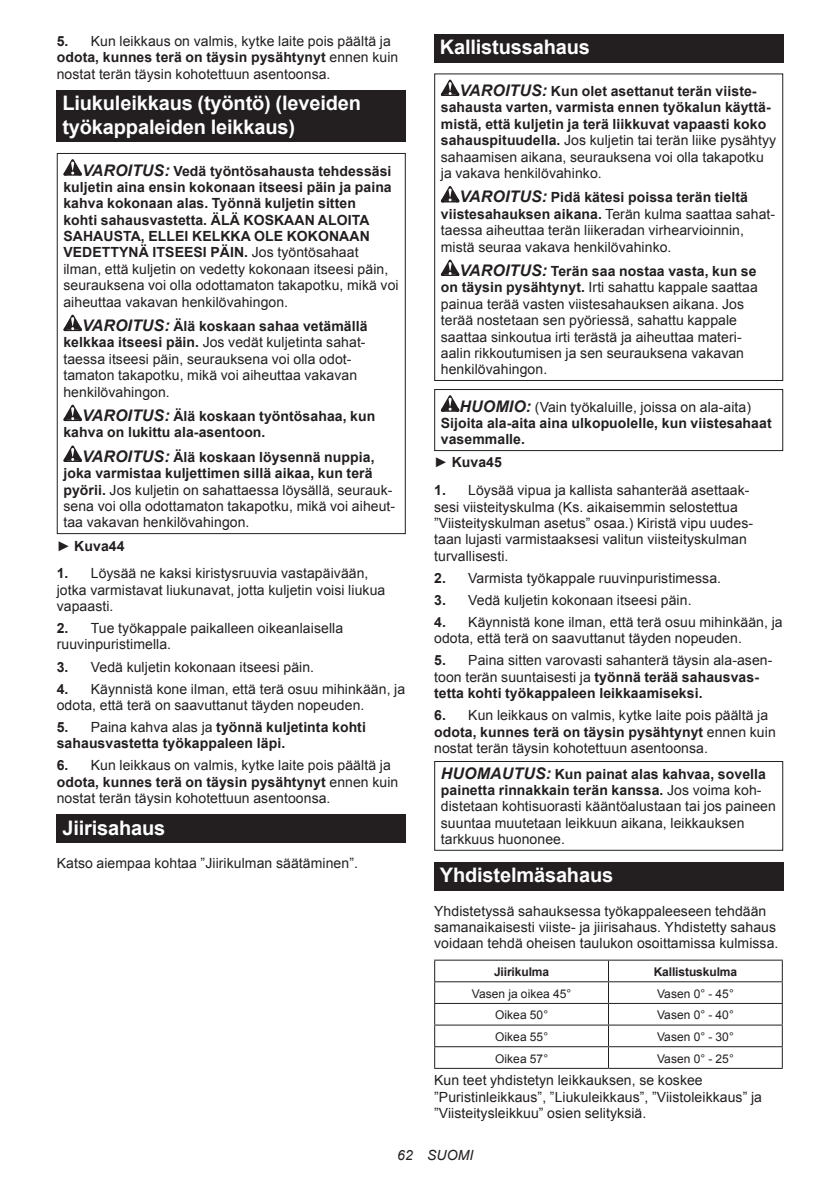
<style>
.page{position:relative;width:840px;height:1191px;background:#fff}
.page>*{position:absolute;margin:0;border:0;box-sizing:border-box;transform-origin:0 0}
.t1{font:700 20px/23.4px "Arial";letter-spacing:-.01em;color:#fff}
.t2{font:14px/16.4px "Arial";letter-spacing:.005em;color:#231f20}
.t3{font:700 14px/16.4px "Arial";letter-spacing:.005em;color:#231f20}
.t4{font:italic 14px "Arial";letter-spacing:.005em;color:#231f20}
.t5{font:12px "Arial";letter-spacing:.005em;color:#231f20}
.t6{font:700 12px "Arial";letter-spacing:-.01em;color:#231f20}
.s1{font-weight:700}
.s2{font-style:italic;font-size:16px}
.s3{font-weight:400}
.s4{font-weight:700;font-style:italic;font-size:16px}
</style>
<div class="page">
<div style="left:57px;top:90px;width:348px;height:52px;background:#231f20"></div>
<svg style="left:63px;top:159px;width:19px;height:17px"></svg>
<svg style="left:63px;top:315px;width:19px;height:16px"></svg>
<svg style="left:63px;top:405px;width:19px;height:16px"></svg>
<svg style="left:63px;top:445px;width:19px;height:17px"></svg>
<div style="left:57px;top:153px;width:348px;height:381px;border:1px solid #231f20"></div>
<div style="left:57px;top:814px;width:348px;height:29px;background:#231f20"></div>
<div style="left:434px;top:34px;width:348px;height:29px;background:#231f20"></div>
<svg style="left:440px;top:80px;width:19px;height:16px"></svg>
<svg style="left:440px;top:186px;width:19px;height:16px"></svg>
<svg style="left:440px;top:260px;width:19px;height:16px"></svg>
<div style="left:434px;top:73px;width:348px;height:308px;border:1px solid #231f20"></div>
<svg style="left:440px;top:395px;width:19px;height:16px"></svg>
<div style="left:434px;top:389px;width:348px;height:62px;border:1px solid #231f20"></div>
<div style="left:434px;top:761px;width:348px;height:89px;border:1px solid #231f20"></div>
<div style="left:434px;top:862px;width:348px;height:28px;background:#231f20"></div>
<hr style="left:434px;top:959px;width:174px;height:1px;background:#231f20">
<hr style="left:608px;top:959px;width:174px;height:1px;background:#231f20">
<hr style="left:434px;top:981px;width:174px;height:1px;background:#231f20">
<hr style="left:608px;top:981px;width:174px;height:1px;background:#231f20">
<hr style="left:434px;top:1003px;width:174px;height:1px;background:#231f20">
<hr style="left:608px;top:1003px;width:174px;height:1px;background:#231f20">
<hr style="left:434px;top:1024px;width:174px;height:1px;background:#231f20">
<hr style="left:608px;top:1024px;width:174px;height:1px;background:#231f20">
<hr style="left:434px;top:1046px;width:174px;height:1px;background:#231f20">
<svg style="left:434px;top:960px;width:1px;height:107px"></svg>
<hr style="left:608px;top:1046px;width:174px;height:1px;background:#231f20">
<svg style="left:781px;top:960px;width:1px;height:107px"></svg>
<hr style="left:434px;top:1067px;width:174px;height:1px;background:#231f20">
<hr style="left:608px;top:1067px;width:174px;height:1px;background:#231f20">
<p class="t2" style="left:57px;top:33px;width:343px"><span class="s1">5.</span> Kun leikkaus on valmis, kytke laite pois päältä ja <span class="s1">odota, kunnes terä on täysin pysähtynyt</span> ennen kuin nostat terän täysin kohotettuun asentoonsa.</p>
<h1 class="t1" style="left:62px;top:93px;width:300px">Liukuleikkaus (työntö) (leveiden työkappaleiden leikkaus)</h1>
<p class="t3" style="left:63px;top:164px;width:336px;text-indent:19px"><span class="s2">VAROITUS:</span> Vedä työntösahausta tehdessäsi kuljetin aina ensin kokonaan itseesi päin ja paina kahva kokonaan alas. Työnnä kuljetin sitten<br>kohti sahausvastetta. ÄLÄ KOSKAAN ALOITA SAHAUSTA, ELLEI KELKKA OLE KOKONAAN VEDETTYNÄ ITSEESI PÄIN. <span class="s3">Jos työntösahaat ilman, että kuljetin on vedetty kokonaan itseesi päin, seurauksena voi olla odottamaton takapotku, mikä voi aiheuttaa vakavan henkilövahingon.</span></p>
<p class="t2" style="left:63px;top:318px;width:305px;text-indent:19px"><span class="s4">VAROITUS:</span> <span class="s1">Älä koskaan sahaa vetämällä kelkkaa itseesi päin.</span> Jos vedät kuljetinta sahat&shy;taessa itseesi päin, seurauksena voi olla odot&shy;tamaton takapotku, mikä voi aiheuttaa vakavan henkilövahingon.</p>
<p class="t3" style="left:63px;top:409px;width:313px;text-indent:19px"><span class="s2">VAROITUS:</span> Älä koskaan työntösahaa, kun kahva on lukittu ala-asentoon.</p>
<p class="t2" style="left:63px;top:449px;width:333px;text-indent:19px"><span class="s4">VAROITUS:</span> <span class="s1">Älä koskaan löysennä nuppia, joka varmistaa kuljettimen sillä aikaa, kun terä pyörii.</span> Jos kuljetin on sahattaessa löysällä, seurauk&shy;sena voi olla odottamaton takapotku, mikä voi aiheut&shy;taa vakavan henkilövahingon.</p>
<p class="t3" style="left:57px;top:538px;width:69px"><span class="s3">►</span> Kuva44</p>
<p class="t2" style="left:57px;top:566px;width:330px"><span class="s1">1.</span> Löysää ne kaksi kiristysruuvia vastapäivään, jotka varmistavat liukunavat, jotta kuljetin voisi liukua vapaasti.</p>
<p class="t2" style="left:57px;top:621px;width:288px"><span class="s1">2.</span> Tue työkappale paikalleen oikeanlaisella ruuvinpuristimella.</p>
<p class="t2" style="left:57px;top:658px;width:259px"><span class="s1">3.</span> Vedä kuljetin kokonaan itseesi päin.</p>
<p class="t2" style="left:57px;top:680px;width:350px"><span class="s1">4.</span> Käynnistä kone ilman, että terä osuu mihinkään, ja odota, että terä on saavuttanut täyden nopeuden.</p>
<p class="t3" style="left:57px;top:720px;width:310px">5. <span class="s3">Paina kahva alas ja</span> työnnä kuljetinta kohti sahausvastetta työkappaleen läpi.</p>
<p class="t2" style="left:57px;top:757px;width:343px"><span class="s1">6.</span> Kun leikkaus on valmis, kytke laite pois päältä ja <span class="s1">odota, kunnes terä on täysin pysähtynyt</span> ennen kuin nostat terän täysin kohotettuun asentoonsa.</p>
<h1 class="t1" style="left:62px;top:817px;width:104px">Jiirisahaus</h1>
<p class="t2" style="left:57px;top:855px;width:302px">Katso aiempaa kohtaa ”Jiirikulman säätäminen”.</p>
<h1 class="t1" style="left:439px;top:37px;width:151px">Kallistussahaus</h1>
<p class="t3" style="left:440px;top:84px;width:336px;text-indent:19px"><span class="s2">VAROITUS:</span> Kun olet asettanut terän viiste&shy;sahausta varten, varmista ennen työkalun käyttä&shy;mistä, että kuljetin ja terä liikkuvat vapaasti koko sahauspituudella. <span class="s3">Jos kuljetin tai terän liike pysähtyy sahaamisen aikana, seurauksena voi olla takapotku ja vakava henkilövahinko.</span></p>
<p class="t2" style="left:440px;top:190px;width:335px;text-indent:19px"><span class="s4">VAROITUS:</span> <span class="s1">Pidä kätesi poissa terän tieltä viistesahauksen aikana.</span> Terän kulma saattaa sahat&shy;taessa aiheuttaa terän liikeradan virhearvioinnin, mistä seuraa vakava henkilövahinko.</p>
<p class="t2" style="left:440px;top:264px;width:318px;text-indent:19px"><span class="s4">VAROITUS:</span> <span class="s1">Terän saa nostaa vasta, kun se on täysin pysähtynyt.</span> Irti sahattu kappale saattaa painua terää vasten viistesahauksen aikana. Jos terää nostetaan sen pyöriessä, sahattu kappale saattaa sinkoutua irti terästä ja aiheuttaa materi&shy;aalin rikkoutumisen ja sen seurauksena vakavan henkilövahingon.</p>
<p class="t3" style="left:440px;top:400px;width:332px;text-indent:19px"><span class="s2">HUOMIO:</span> <span class="s3">(Vain työkaluille, joissa on ala-aita)<br></span>Sijoita ala-aita aina ulkopuolelle, kun viistesahaat vasemmalle.</p>
<p class="t3" style="left:434px;top:455px;width:69px"><span class="s3">►</span> Kuva45</p>
<p class="t2" style="left:434px;top:482px;width:320px"><span class="s1">1.</span> Löysää vipua ja kallista sahanterää asettaak&shy;sesi viisteityskulma (Ks. aikaisemmin selostettua ”Viisteityskulman asetus” osaa.) Kiristä vipu uudes&shy;taan lujasti varmistaaksesi valitun viisteityskulman turvallisesti.</p>
<p class="t2" style="left:434px;top:571px;width:288px"><span class="s1">2.</span> Varmista työkappale ruuvinpuristimessa.</p>
<p class="t2" style="left:434px;top:592px;width:259px"><span class="s1">3.</span> Vedä kuljetin kokonaan itseesi päin.</p>
<p class="t2" style="left:434px;top:614px;width:350px"><span class="s1">4.</span> Käynnistä kone ilman, että terä osuu mihinkään, ja odota, että terä on saavuttanut täyden nopeuden.</p>
<p class="t2" style="left:434px;top:652px;width:339px"><span class="s1">5.</span> Paina sitten varovasti sahanterä täysin ala-asen&shy;toon terän suuntaisesti ja <span class="s1">työnnä terää sahausvas&shy;tetta kohti työkappaleen leikkaamiseksi.</span></p>
<p class="t2" style="left:434px;top:707px;width:343px"><span class="s1">6.</span> Kun leikkaus on valmis, kytke laite pois päältä ja <span class="s1">odota, kunnes terä on täysin pysähtynyt</span> ennen kuin nostat terän täysin kohotettuun asentoonsa.</p>
<p class="t2" style="left:440px;top:766px;width:336px"><span class="s4">HUOMAUTUS:</span> <span class="s1">Kun painat alas kahvaa, sovella painetta rinnakkain terän kanssa.</span> Jos voima koh&shy;distetaan kohtisuorasti kääntöalustaan tai jos paineen suuntaa muutetaan leikkuun aikana, leikkauksen tarkkuus huononee.</p>
<h1 class="t1" style="left:439px;top:865px;width:175px">Yhdistelmäsahaus</h1>
<p class="t2" style="left:434px;top:903px;width:345px">Yhdistetyssä sahauksessa työkappaleeseen tehdään samanaikaisesti viiste- ja jiirisahaus. Yhdistetty sahaus voidaan tehdä oheisen taulukon osoittamissa kulmissa.</p>
<p class="t6" style="left:493px;top:967px;width:57px">Jiirikulma</p>
<p class="t6" style="left:653px;top:967px;width:85px">Kallistuskulma</p>
<p class="t5" style="left:471px;top:985px;width:101px">Vasen ja oikea 45°</p>
<p class="t5" style="left:656px;top:989px;width:78px">Vasen 0° - 45°</p>
<p class="t5" style="left:495px;top:1010px;width:55px">Oikea 50°</p>
<p class="t5" style="left:656px;top:1010px;width:78px">Vasen 0° - 40°</p>
<p class="t5" style="left:495px;top:1032px;width:55px">Oikea 55°</p>
<p class="t5" style="left:656px;top:1032px;width:78px">Vasen 0° - 30°</p>
<p class="t5" style="left:495px;top:1054px;width:55px">Oikea 57°</p>
<p class="t5" style="left:656px;top:1054px;width:78px">Vasen 0° - 25°</p>
<p class="t2" style="left:434px;top:1072px;width:329px">Kun teet yhdistetyn leikkauksen, se koskee ”Puristinleikkaus”, ”Liukuleikkaus”, ”Viistoleikkaus” ja ”Viisteitysleikkuu” osien selityksiä.</p>
<p class="t4" style="left:397px;top:1147px;width:78px">62 SUOMI</p>
</div>
